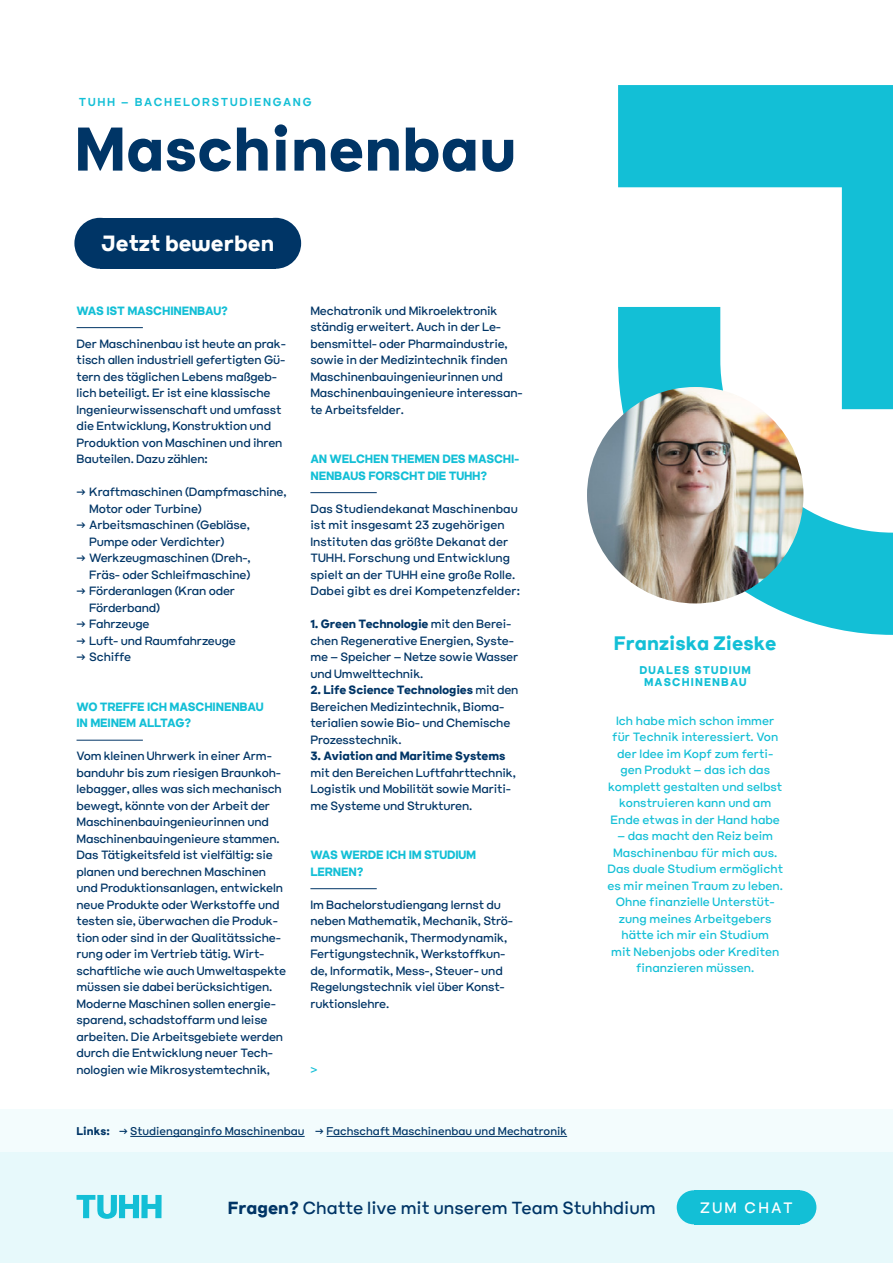
<style>
.page{position:relative;width:893px;height:1263px;background:#fff}
.page>*{position:absolute;margin:0;border:0;box-sizing:border-box;transform-origin:0 0}
.t1{font:700 61.5px "Lunettes";color:#003566}
.t2{font:700 22.05px "Lunettes";color:#fff}
.t3{font:700 19.5px "Lunettes";color:#13bfd6}
.t4{font:17.55px "Lunettes";color:#003566}
.t5{font:15.15px "Lunettes";letter-spacing:.15em;color:#fff}
.t6{font:12px/16.5px "Lunettes";letter-spacing:-.015em;color:#003566}
.t7{font:12px/16.5px "Lunettes";color:#13bfd6;text-align:center}
.t8{font:700 12px/16.5px "Lunettes";letter-spacing:-.015em;color:#13bfd6}
.t9{font:700 12px "Lunettes";letter-spacing:-.015em;color:#003566}
.t10{font:600 11.55px "Lunettes";letter-spacing:.15em;color:#13bfd6}
.t11{font:11.25px "Lunettes";color:#003566}
.t12{font:700 11.25px/12px "Lunettes";letter-spacing:.1em;color:#13bfd6;text-align:center}
.t13{font:700 11.25px "Lunettes";color:#003566}
.s1{font-weight:700}
</style>
<div class="page">
<div style="left:0;top:1152px;width:893px;height:110px;background:#e7f9fb"></div>
<div style="left:0;top:1109px;width:893px;height:43px;background:#f3fcfd"></div>
<svg style="left:77px;top:1195px;width:85px;height:24px"></svg>
<div style="left:677px;top:1190px;width:34px;height:34px;background:#13bfd6;border-radius:50%"></div>
<div style="left:782px;top:1190px;width:34px;height:34px;background:#13bfd6;border-radius:50%"></div>
<div style="left:694px;top:1190px;width:105px;height:34px;background:#13bfd6"></div>
<div style="left:74px;top:218px;width:51px;height:51px;background:#003566;border-radius:50%"></div>
<div style="left:250px;top:218px;width:51px;height:51px;background:#003566;border-radius:50%"></div>
<div style="left:100px;top:218px;width:176px;height:51px;background:#003566"></div>
<svg style="left:618px;top:85px;width:275px;height:550px;fill:#13bfd6"></svg>
<img style="left:587px;top:387px;width:216px;height:216px;border-radius:108px">
<hr style="left:77px;top:327px;width:66px;height:1px;background:#003566">
<hr style="left:77px;top:740px;width:66px;height:1px;background:#003566">
<hr style="left:310px;top:492px;width:67px;height:1px;background:#003566">
<hr style="left:310px;top:888px;width:67px;height:1px;background:#003566">
<hr style="left:130px;top:1136px;width:175px;height:1px;background:#003566">
<hr style="left:327px;top:1136px;width:240px;height:1px;background:#003566">
<p class="t10" style="left:79px;top:94px;width:234px">TUHH – BACHELORSTUDIENGANG</p>
<h1 class="t1" style="left:74px;top:107px;width:444px">Maschinenbau</h1>
<h2 class="t2" style="left:101px;top:228px;width:174px">Jetzt bewerben</h2>
<p class="t8" style="left:77px;top:302px;width:153px">WAS IST MASCHINENBAU?</p>
<p class="t6" style="left:77px;top:335px;width:211px">Der Maschinenbau ist heute an prak&shy;tisch allen industriell gefertigten Gü&shy;tern des täglichen Lebens maßgeb&shy;lich beteiligt. Er ist eine klassische Ingenieurwissenschaft und umfasst die Entwicklung, Konstruktion und Produktion von Maschinen und ihren Bauteilen. Dazu zählen:</p>
<p class="t6" style="left:89px;top:483px;width:199px;text-indent:-13px">→ Kraftmaschinen (Dampfmaschine,<br>Motor oder Turbine)</p>
<p class="t6" style="left:89px;top:516px;width:162px;text-indent:-13px">→ Arbeitsmaschinen (Gebläse,<br>Pumpe oder Verdichter)</p>
<p class="t6" style="left:77px;top:549px;width:176px;text-align:right">→ Werkzeugmaschinen (Dreh-,<br>Fräs- oder Schleifmaschine)</p>
<p class="t6" style="left:89px;top:582px;width:147px;text-indent:-13px">→ Förderanlagen (Kran oder<br>Förderband)</p>
<p class="t6" style="left:77px;top:615px;width:75px">→ Fahrzeuge</p>
<p class="t6" style="left:77px;top:632px;width:161px">→ Luft- und Raumfahrzeuge</p>
<p class="t6" style="left:77px;top:648px;width:56px">→ Schiffe</p>
<p class="t8" style="left:77px;top:698px;width:189px">WO TREFFE ICH MASCHINENBAU<br>IN MEINEM ALLTAG?</p>
<p class="t6" style="left:77px;top:747px;width:211px">Vom kleinen Uhrwerk in einer Arm&shy;banduhr bis zum riesigen Braunkoh&shy;lebagger, alles was sich mechanisch bewegt, könnte von der Arbeit der Maschinenbauingenieurinnen und Maschinenbauingenieure stammen.<br>Das Tätigkeitsfeld ist vielfältig: sie planen und berechnen Maschinen und Produktionsanlagen, entwickeln neue Produkte oder Werkstoffe und testen sie, überwachen die Produk&shy;tion oder sind in der Qualitätssiche&shy;rung oder im Vertrieb tätig. Wirt&shy;schaftliche wie auch Umweltaspekte müssen sie dabei berücksichtigen.<br>Moderne Maschinen sollen energie&shy;sparend, schadstoffarm und leise arbeiten. Die Arbeitsgebiete werden durch die Entwicklung neuer Tech&shy;nologien wie Mikrosystemtechnik,</p>
<p class="t6" style="left:310px;top:302px;width:214px">Mechatronik und Mikroelektronik ständig erweitert. Auch in der Le&shy;bensmittel- oder Pharmaindustrie, sowie in der Medizintechnik finden Maschinenbauingenieurinnen und Maschinenbauingenieure interessan&shy;te Arbeitsfelder.</p>
<p class="t8" style="left:310px;top:450px;width:211px">AN WELCHEN THEMEN DES MASCHI-<br>NENBAUS FORSCHT DIE TUHH?</p>
<p class="t6" style="left:310px;top:500px;width:211px">Das Studiendekanat Maschinenbau ist mit insgesamt 23 zugehörigen Instituten das größte Dekanat der TUHH. Forschung und Entwicklung spielt an der TUHH eine große Rolle.<br>Dabei gibt es drei Kompetenzfelder:</p>
<p class="t6" style="left:310px;top:615px;width:210px"><span class="s1">1. Green Technologie</span> mit den Berei&shy;chen Regenerative Energien, Syste&shy;me – Speicher – Netze sowie Wasser und Umwelttechnik.</p>
<p class="t6" style="left:310px;top:681px;width:210px"><span class="s1">2. Life Science Technologies</span> mit den<br>Bereichen Medizintechnik, Bioma&shy;terialien sowie Bio- und Chemische<br>Prozesstechnik.</p>
<p class="t9" style="left:310px;top:748px;width:197px">3. Aviation and Maritime Systems</p>
<p class="t6" style="left:310px;top:764px;width:207px">mit den Bereichen Luftfahrttechnik,<br>Logistik und Mobilität sowie Mariti&shy;me Systeme und Strukturen.</p>
<p class="t8" style="left:310px;top:846px;width:167px">WAS WERDE ICH IM STUDIUM<br>LERNEN?</p>
<p class="t6" style="left:310px;top:896px;width:204px">Im Bachelorstudiengang lernst du neben Mathematik, Mechanik, Strö&shy;mungsmechanik, Thermodynamik,<br>Fertigungstechnik, Werkstoffkun&shy;de, Informatik, Mess-, Steuer- und<br>Regelungstechnik viel über Konst&shy;ruktionslehre.</p>
<p class="t7" style="left:310px;top:1061px;width:9px">&gt;</p>
<p class="t13" style="left:77px;top:1124px;width:35px">Links:</p>
<p class="t11" style="left:119px;top:1124px;width:450px">→ Studienganginfo Maschinenbau → Fachschaft Maschinenbau und Mechatronik</p>
<h3 class="t3" style="left:614px;top:630px;width:164px">Franziska Zieske</h3>
<p class="t12" style="left:639px;top:664px;width:113px">DUALES STUDIUM<br>MASCHINENBAU</p>
<p class="t7" style="left:608px;top:712px;width:176px">Ich habe mich schon immer für Technik interessiert. Von der Idee im Kopf zum ferti&shy;gen Produkt – das ich das komplett gestalten und selbst konstruieren kann und am<br>Ende etwas in der Hand habe</p>
<p class="t7" style="left:607px;top:827px;width:177px">– das macht den Reiz beim<br>Maschinenbau für mich aus.<br>Das duale Studium ermöglicht es mir meinen Traum zu leben.<br>Ohne finanzielle Unterstüt&shy;zung meines Arbeitgebers hätte ich mir ein Studium<br>mit Nebenjobs oder Krediten finanzieren müssen.</p>
<h3 class="t4" style="left:228px;top:1196px;width:429px"><span class="s1">Fragen?</span> Chatte live mit unserem Team Stuhhdium</h3>
<p class="t5" style="left:700px;top:1197px;width:94px">ZUM CHAT</p>
</div>
